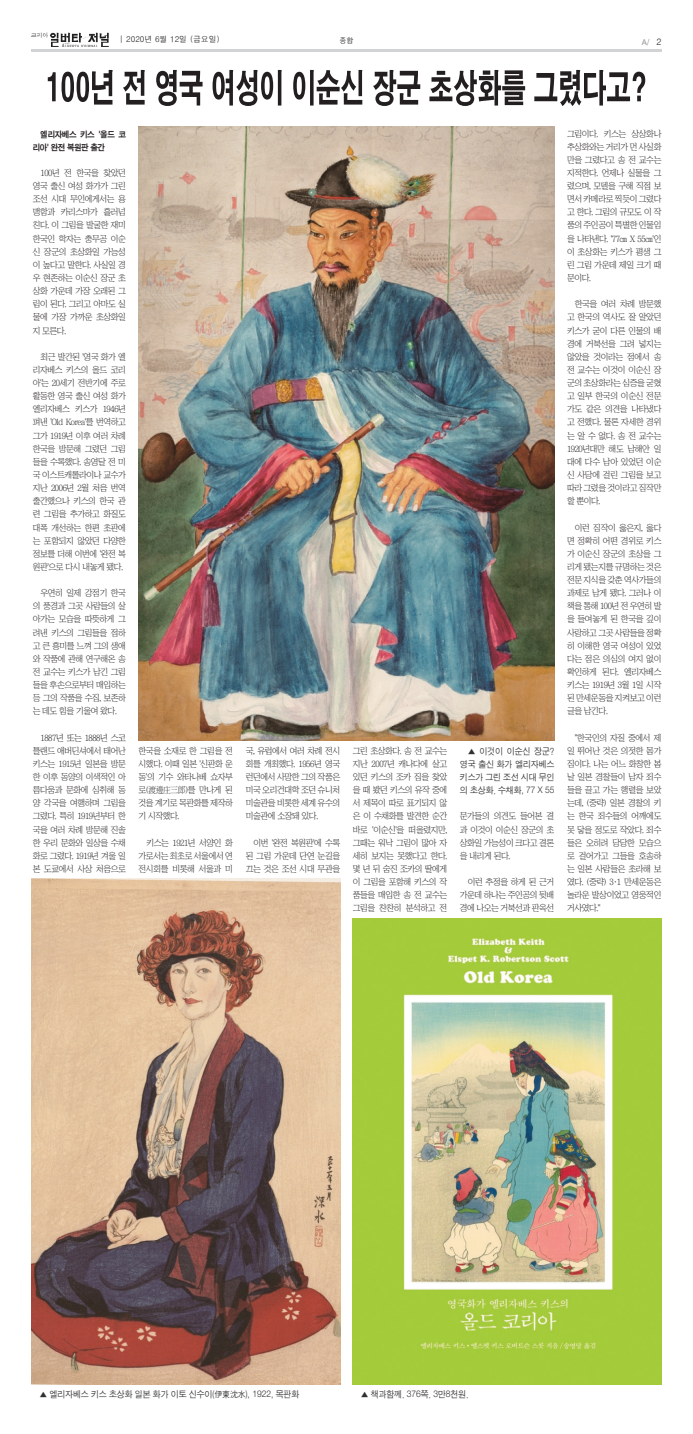
<style>
.page{position:relative;width:693px;height:1434px;background:#fff}
.page>*{position:absolute;margin:0;border:0;box-sizing:border-box;transform-origin:0 0}
.t1{font:9.19px/13.1px "Sand Jg";letter-spacing:-.005em;color:#312f30;text-align:justify;scale:.95 1}
.t2{font:8.75px/13.1px "Chosunilbo NM";letter-spacing:-.05em;color:#231f20;text-align:justify}
.t3{font:8.75px/13.1px "Sand Kg";letter-spacing:-.05em;color:#231f20;scale:.96 1}
.t4{font:7.88px "H2 gtr M";color:#231f20}
.t5{font:7.88px "H2 gtr M";color:#6c6d70}
.t6{font:7px "H2 gtr M";color:#000}
.s1{font-size:8.75px;color:#231f20}
</style>
<div class="page">
<hr style="left:32px;top:50px;width:630px;height:2px;background:#d2d3d5">
<img style="left:32px;top:32px;width:76px;height:15px">
<svg style="left:48px;top:70px;width:597px;height:36px"></svg>
<img style="left:139px;top:127px;width:415px;height:613px">
<img style="left:353px;top:918px;width:309px;height:465px">
<img style="left:32px;top:879px;width:308px;height:504px">
<p class="t4" style="left:120px;top:35px;width:102px">| 2020년 6월 12일 (금요일)</p>
<p class="t6" style="left:340px;top:37px;width:15px">종합</p>
<p class="t5" style="left:642px;top:38px;width:21px">A/ <span class="s1">2</span></p>
<p class="t3" style="left:33px;top:128px;width:99px;text-indent:8px">엘리자베스 키스 '올드 코 리아' 완전 복원판 출간</p>
<p class="t2" style="left:33px;top:166px;width:95px;text-indent:8px">100년 전 한국을 찾았던 영국 출신 여성 화가가 그린 조선 시대 무인에게서는 용 맹함과 카리스마가 흘러넘 친다. 이 그림을 발굴한 재미 한국인 학자는 충무공 이순 신 장군의 초상화일 가능성 이 높다고 말한다. 사실일 경 우 현존하는 이순신 장군 초 상화 가운데 가장 오래된 그 림이 된다. 그리고 아마도 실 물에 가장 가까운 초상화일 지 모른다.</p>
<p class="t2" style="left:33px;top:350px;width:95px;text-indent:8px">최근 발간된 '영국 화가 엘 리자베스 키스의 올드 코리 아'는 20세기 전반기에 주로 활동한 영국 출신 여성 화가 엘리자베스 키스가 1946년 펴낸 'Old Korea'를 번역하고 그가 1919년 이후 여러 차례 한국을 방문해 그렸던 그림 들을 수록했다. 송영달 전 미 국 이스트캐롤라이나 교수가 지난 2006년 2월 처음 번역 출간했으나 키스의 한국 관 련 그림을 추가하고 화질도 대폭 개선하는 한편 초판에 는 포함되지 않았던 다양한 정보를 더해 이번에 '완전 복 원판'으로 다시 내놓게 됐다.</p>
<p class="t2" style="left:33px;top:586px;width:95px;text-indent:8px">우연히 일제 강점기 한국 의 풍경과 그곳 사람들의 살 아가는 모습을 따뜻하게 그 려낸 키스의 그림들을 접하 고 큰 흥미를 느껴 그의 생애 와 작품에 관해 연구해온 송 전 교수는 키스가 남긴 그림 들을 후손으로부터 매입하는 등 그의 작품을 수집, 보존하 는 데도 힘을 기울여 왔다.</p>
<p class="t2" style="left:33px;top:730px;width:95px;text-indent:8px">1887년 또는 1888년 스코 틀랜드 애버딘셔에서 태어난 키스는 1915년 일본을 방문 한 이후 동양의 이색적인 아 름다움과 문화에 심취해 동 양 각국을 여행하며 그림을 그렸다. 특히 1919년부터 한 국을 여러 차례 방문해 진솔 한 우리 문화와 일상을 수채 화로 그렸다. 1919년 겨울 일 본 도쿄에서 사상 처음으로</p>
<p class="t2" style="left:139px;top:744px;width:96px">한국을 소재로 한 그림을 전 시했다. 이때 일본 '신판화 운 동'의 기수 와타나베 쇼자부 로(渡邊庄三郞)를 만나게 된 것을 계기로 목판화를 제작하 기 시작했다.</p>
<p class="t2" style="left:139px;top:835px;width:96px;text-indent:8px">키스는 1921년 서양인 화 가로서는 최초로 서울에서 연 전시회를 비롯해 서울과 미</p>
<p class="t2" style="left:246px;top:744px;width:96px">국, 유럽에서 여러 차례 전시 회를 개최했다. 1956년 영국 런던에서 사망한 그의 작품은 미국 오리건대학 조던 슈니처 미술관을 비롯한 세계 유수의 미술관에 소장돼 있다.</p>
<p class="t2" style="left:246px;top:835px;width:96px;text-indent:8px">이번 '완전 복원판'에 수록 된 그림 가운데 단연 눈길을 끄는 것은 조선 시대 무관을</p>
<p class="t2" style="left:353px;top:744px;width:96px">그린 초상화다. 송 전 교수는 지난 2007년 캐나다에 살고 있던 키스의 조카 집을 찾았 을 때 봤던 키스의 유작 중에 서 제목이 따로 표기되지 않 은 이 수채화를 발견한 순간 바로 '이순신'을 떠올렸지만, 그때는 워낙 그림이 많아 자 세히 보지는 못했다고 한다. 몇 년 뒤 숨진 조카의 딸에게 이 그림을 포함해 키스의 작 품들을 매입한 송 전 교수는 그림을 찬찬히 분석하고 전</p>
<p class="t1" style="left:460px;top:744px;width:101px;text-indent:8px">▲ 이것이 이순신 장군? 영국 출신 화가 엘리자베스 키스가 그린 조선 시대 무인 의 초상화. 수채화, 77 X 55</p>
<p class="t2" style="left:460px;top:809px;width:96px">문가들의 의견도 들어본 결 과 이것이 이순신 장군의 초 상화일 가능성이 크다고 결론 을 내리게 된다.</p>
<p class="t2" style="left:460px;top:875px;width:96px;text-indent:8px">이런 추정을 하게 된 근거 가운데 하나는 주인공의 뒷배 경에 나오는 거북선과 판옥선</p>
<p class="t2" style="left:567px;top:127px;width:96px">그림이다. 키스는 상상화나 추상화와는 거리가 먼 사실화 만을 그렸다고 송 전 교수는 지적한다. 언제나 실물을 그 렸으며, 모델을 구해 직접 보 면서 카메라로 찍듯이 그렸다 고 한다. 그림의 규모도 이 작 품의 주인공이 특별한 인물임 을 나타낸다. '77㎝ X 55㎝'인 이 초상화는 키스가 평생 그 린 그림 가운데 제일 크기 때 문이다.</p>
<p class="t2" style="left:567px;top:297px;width:96px;text-indent:8px">한국을 여러 차례 방문했 고 한국의 역사도 잘 알았던 키스가 굳이 다른 인물의 배 경에 거북선을 그려 넣지는 않았을 것이라는 점에서 송 전 교수는 이것이 이순신 장 군의 초상화라는 심증을 굳혔 고 일부 한국의 이순신 전문 가도 같은 의견을 나타냈다 고 전했다. 물론 자세한 경위 는 알 수 없다. 송 전 교수는 1920년대만 해도 남해안 일 대에 다수 남아 있었던 이순 신 사당에 걸린 그림을 보고 따라 그렸을 것이라고 짐작만 할 뿐이다.</p>
<p class="t2" style="left:567px;top:520px;width:96px;text-indent:8px">이런 짐작이 옳은지, 옳다 면 정확히 어떤 경위로 키스 가 이순신 장군의 초상을 그 리게 됐는지를 규명하는 것은 전문 지식을 갖춘 역사가들의 과제로 남게 됐다. 그러나 이 책을 통해 100년 전 우연히 발 을 들여놓게 된 한국을 깊이 사랑하고 그곳 사람들을 정확 히 이해한 영국 여성이 있었 다는 점은 의심의 여지 없이 확인하게 된다. 엘리자베스 키스는 1919년 3월 1일 시작 된 만세운동을 지켜보고 이런 글을 남긴다.</p>
<p class="t2" style="left:567px;top:730px;width:96px;text-indent:8px">"한국인의 자질 중에서 제 일 뛰어난 것은 의젓한 몸가 짐이다. 나는 어느 화창한 봄 날 일본 경찰들이 남자 죄수 들을 끌고 가는 행렬을 보았 는데, (중략) 일본 경찰의 키 는 한국 죄수들의 어깨에도 못 닿을 정도로 작았다. 죄수 들은 오히려 당당한 모습으 로 걸어가고 그들을 호송하 는 일본 사람들은 초라해 보 였다. (중략) 3·1 만세운동은 놀라운 발상이었고 영웅적인 거사였다."</p>
<p class="t1" style="left:39px;top:1387px;width:275px">▲ 엘리자베스 키스 초상화 일본 화가 이토 신수이(伊東沈水), 1922, 목판화</p>
<p class="t1" style="left:361px;top:1387px;width:115px">▲ 책과함께. 376쪽. 3만8천원.</p>
</div>
